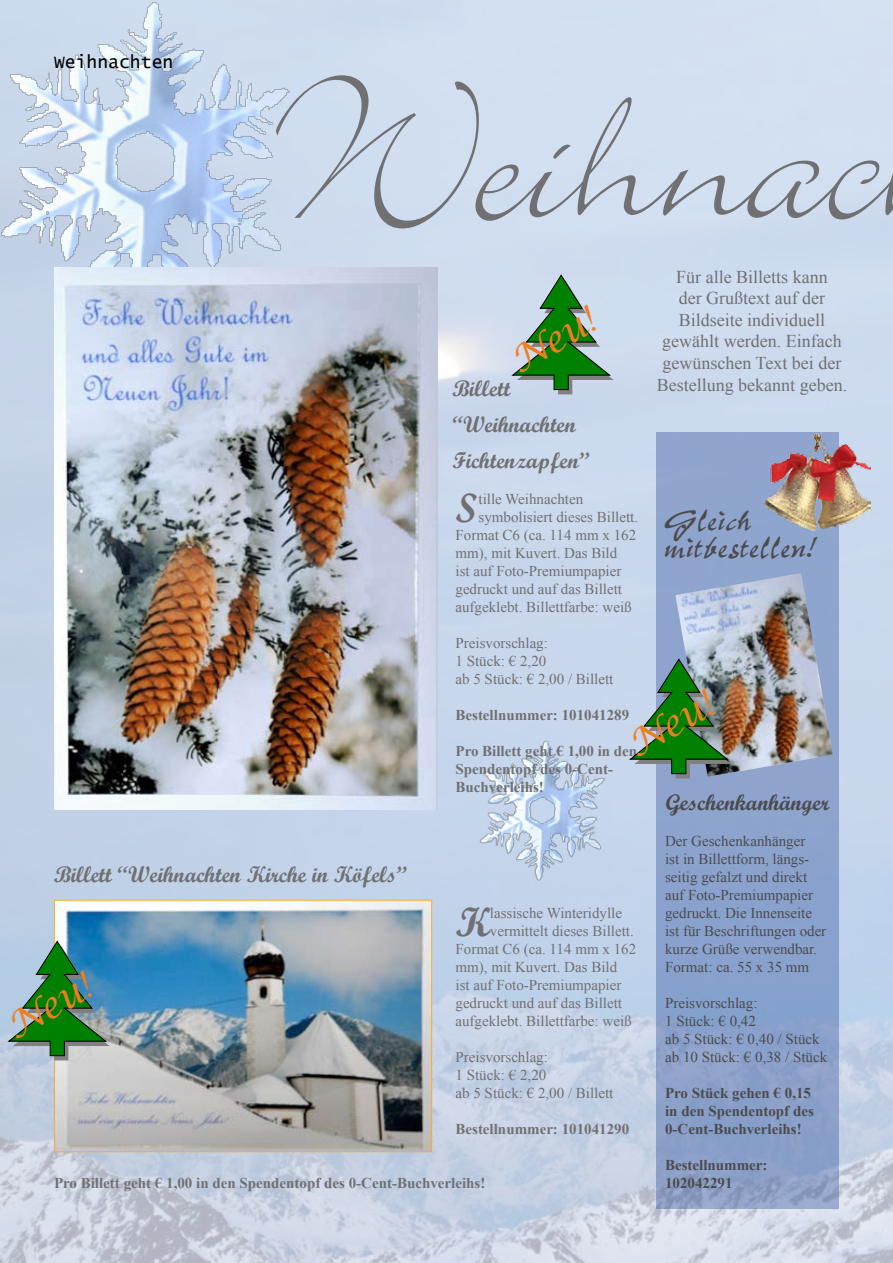
<style>
.page{position:relative;width:893px;height:1263px;background:#fff}
.page>*{position:absolute;margin:0;border:0;box-sizing:border-box;transform-origin:0 0}
.t1{font:225px "Bickley Script";color:#707072}
.t2{font:40.8px "Script MT Bold";color:#707072}
.t3{font:36px/27px "Pepita";color:#4b4b4e}
.t4{font:italic 36px "Lucida Calligraphy";color:#ee7f21}
.t5{font:22.5px/36px "Script MT Bold";color:#707072}
.t6{font:22.5px "Script MT Bold";color:#4b4b4e}
.t7{font:18px/21.6px "Times New Roman";color:#707072;text-align:center}
.t8{font:18px "Lucida Console";color:#000}
.t9{font:15px/18px "Times New Roman";color:#707072}
.t10{font:15px/18px "Times New Roman";color:#4b4b4e}
.t11{font:700 15px/18px "Times New Roman";color:#707072}
.t12{font:700 15px/18px "Times New Roman";color:#4b4b4e}
</style>
<div class="page">
<img style="left:0;top:0;width:893px;height:1263px">
<div style="left:657px;top:432px;width:182px;height:776px;background:#8ba2cd"></div>
<img style="left:0;top:0;width:308px;height:330px">
<img style="left:477px;top:739px;width:135px;height:143px">
<img style="left:764px;top:433px;width:107px;height:97px">
<img style="left:675px;top:573px;width:158px;height:200px">
<img style="left:56px;top:902px;width:374px;height:248px">
<div style="left:54px;top:900px;width:378px;height:252px;border:1px solid #f7ae2b"></div>
<img style="left:54px;top:268px;width:384px;height:542px">
<svg style="left:512px;top:274px;width:101px;height:120px;background:#7fb091"></svg>
<svg style="left:8px;top:940px;width:102px;height:120px;background:#589780"></svg>
<svg style="left:630px;top:658px;width:101px;height:120px;background:#629170"></svg>
<p class="t8" style="left:54px;top:54px;width:121px">Weihnachten</p>
<h1 class="t1" style="left:269px;top:48px;width:612px">Weihnac</h1>
<h3 class="t4" style="left:502px;top:344px;width:92px;rotate:-30deg">Neu!</h3>
<h3 class="t5" style="left:452px;top:370px;width:139px">Billett “Weihnachten<br>Fichtenzapfen”</h3>
<p class="t7" style="left:662px;top:265px;width:181px">Für alle Billetts kann<br>der Grußtext auf der<br>Bildseite individuell gewählt werden. Einfach gewünschen Text bei der</p>
<p class="t7" style="left:657px;top:373px;width:192px">Bestellung bekannt geben.</p>
<h2 class="t2" style="left:455px;top:483px;width:24px">S</h2>
<p class="t9" style="left:478px;top:490px;width:106px">tille Weihnachten</p>
<h3 class="t3" style="left:664px;top:506px;width:156px">Gleich mitbestellen!</h3>
<p class="t9" style="left:478px;top:508px;width:161px">symbolisiert dieses Billett.</p>
<p class="t9" style="left:455px;top:526px;width:182px">Format C6 (ca. 114 mm x 162</p>
<p class="t9" style="left:455px;top:544px;width:163px">mm), mit Kuvert. Das Bild</p>
<p class="t9" style="left:455px;top:562px;width:167px">ist auf Foto-Premiumpapier</p>
<p class="t9" style="left:455px;top:580px;width:168px">gedruckt und auf das Billett</p>
<p class="t9" style="left:455px;top:598px;width:178px">aufgeklebt. Billettfarbe: weiß</p>
<p class="t9" style="left:455px;top:634px;width:159px">Preisvorschlag:<br>1 Stück: € 2,20<br>ab 5 Stück: € 2,00 / Billett</p>
<p class="t11" style="left:455px;top:706px;width:175px">Bestellnummer: 101041289</p>
<p class="t11" style="left:455px;top:742px;width:183px">Pro Billett geht € 1,00 in den<br>Spendentopf des 0-Cent-<br>Buchverleihs!</p>
<h3 class="t4" style="left:620px;top:728px;width:92px;rotate:-30deg">Neu!</h3>
<h3 class="t6" style="left:666px;top:789px;width:165px">Geschenkanhänger</h3>
<h3 class="t5" style="left:54px;top:856px;width:355px">Billett “Weihnachten Kirche in Köfels”</h3>
<h3 class="t4" style="left:-2px;top:1010px;width:92px;rotate:-30deg">Neu!</h3>
<h2 class="t2" style="left:455px;top:897px;width:36px">K</h2>
<p class="t9" style="left:490px;top:904px;width:134px">lassische Winteridylle</p>
<p class="t9" style="left:490px;top:922px;width:145px">vermittelt dieses Billett.</p>
<p class="t9" style="left:455px;top:940px;width:182px">Format C6 (ca. 114 mm x 162</p>
<p class="t9" style="left:455px;top:958px;width:163px">mm), mit Kuvert. Das Bild</p>
<p class="t9" style="left:455px;top:976px;width:167px">ist auf Foto-Premiumpapier</p>
<p class="t9" style="left:455px;top:994px;width:168px">gedruckt und auf das Billett</p>
<p class="t9" style="left:455px;top:1012px;width:178px">aufgeklebt. Billettfarbe: weiß</p>
<p class="t9" style="left:455px;top:1048px;width:159px">Preisvorschlag:<br>1 Stück: € 2,20<br>ab 5 Stück: € 2,00 / Billett</p>
<p class="t11" style="left:455px;top:1120px;width:175px">Bestellnummer: 101041290</p>
<p class="t11" style="left:54px;top:1174px;width:433px">Pro Billett geht € 1,00 in den Spendentopf des 0-Cent-Buchverleihs!</p>
<p class="t10" style="left:665px;top:832px;width:163px">Der Geschenkanhänger<br>ist in Billettform, längs&shy;seitig gefalzt und direkt auf Foto-Premiumpapier gedruckt. Die Innenseite ist für Beschriftungen oder kurze Grüße verwendbar.<br>Format: ca. 55 x 35 mm</p>
<p class="t10" style="left:665px;top:994px;width:164px">Preisvorschlag:<br>1 Stück: € 0,42<br>ab 5 Stück: € 0,40 / Stück ab 10 Stück: € 0,38 / Stück</p>
<p class="t12" style="left:665px;top:1084px;width:150px">Pro Stück gehen € 0,15 in den Spendentopf des<br>0-Cent-Buchverleihs!</p>
<p class="t12" style="left:665px;top:1156px;width:104px">Bestellnummer:<br>102042291</p>
</div>
